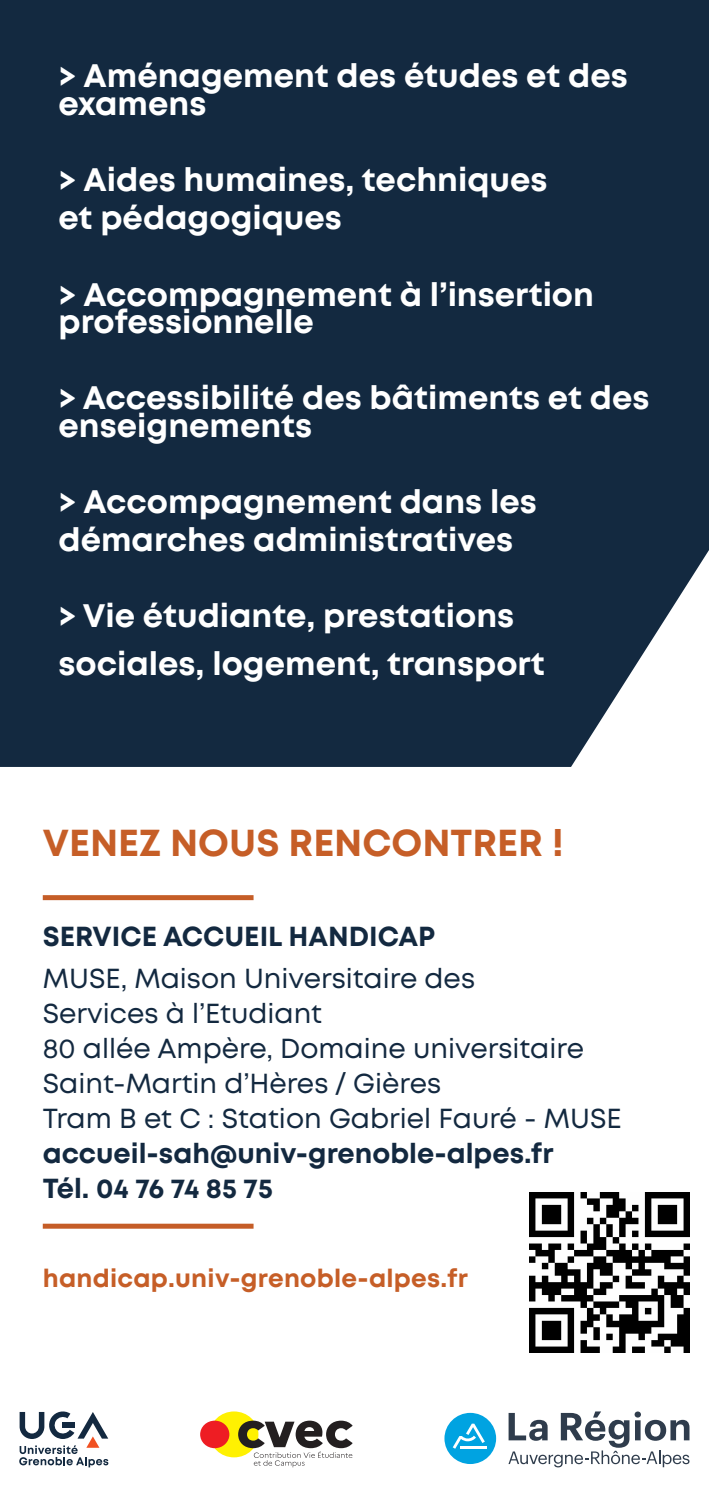
<style>
.page{position:relative;width:709px;height:1489px;background:#fff}
.page>*{position:absolute;margin:0;border:0;box-sizing:border-box;transform-origin:0 0}
._1-Intro{font:700 37.5px "Mont";color:#c65e27}
._2-Encart-iCampus{font:700 32.5px/27.5px "Mont";color:#fff}
._1-Intro-2{font:27.5px/35px "Mont";color:#132940}
._1-Intro-3{font:700 27.5px "Mont";color:#132940}
.t1{font:700 25px "Mont";letter-spacing:.01em;color:#c65e27}
.s1{font-weight:700}
</style>
<div class="page">
<div style="left:0;top:0;width:709px;height:767px;background:#132940"></div>
<svg style="left:19px;top:1411px;width:89px;height:56px"></svg>
<div style="left:210px;top:1411px;width:48px;height:46px;background:#fff101;border-radius:50%"></div>
<div style="left:200px;top:1420px;width:29px;height:27px;background:#ee1d23;border-radius:50%"></div>
<svg style="left:238px;top:1420px;width:115px;height:47px"></svg>
<svg style="left:508px;top:1411px;width:181px;height:56px"></svg>
<div style="left:444px;top:1412px;width:52px;height:51px;background:#00a3e1;border-radius:50%"></div>
<hr style="left:460px;top:1445px;width:26px;height:3px;background:#fff">
<svg style="left:453px;top:1423px;width:32px;height:25px"></svg>
<div style="left:43px;top:895px;width:210px;height:5px;background:#c55d27"></div>
<div style="left:43px;top:1223px;width:210px;height:5px;background:#c55d27"></div>
<img style="left:529px;top:1192px;width:160px;height:160px">
<p class="_2-Encart-iCampus" style="left:58px;top:62px;width:571px">&gt; Aménagement des études et des examens</p>
<p class="_2-Encart-iCampus" style="left:58px;top:166px;width:490px">&gt; Aides humaines, techniques</p>
<p class="_2-Encart-iCampus" style="left:58px;top:204px;width:285px">et pédagogiques</p>
<p class="_2-Encart-iCampus" style="left:58px;top:281px;width:537px">&gt; Accompagnement à l’insertion professionnelle</p>
<p class="_2-Encart-iCampus" style="left:58px;top:384px;width:592px">&gt; Accessibilité des bâtiments et des enseignements</p>
<p class="_2-Encart-iCampus" style="left:58px;top:488px;width:480px">&gt; Accompagnement dans les</p>
<p class="_2-Encart-iCampus" style="left:58px;top:526px;width:456px">démarches administratives</p>
<p class="_2-Encart-iCampus" style="left:58px;top:602px;width:457px">&gt; Vie étudiante, prestations</p>
<p class="_2-Encart-iCampus" style="left:58px;top:650px;width:488px">sociales, logement, transport</p>
<p class="_1-Intro" style="left:43px;top:818px;width:522px">VENEZ NOUS RENCONTRER !</p>
<p class="_1-Intro-3" style="left:43px;top:918px;width:394px">SERVICE ACCUEIL HANDICAP</p>
<p class="_1-Intro-2" style="left:43px;top:960px;width:580px">MUSE, Maison Universitaire des<br>Services à l’Etudiant<br>80 allée Ampère, Domaine universitaire<br>Saint-Martin d’Hères / Gières<br>Tram B et C : Station Gabriel Fauré - MUSE <span class="s1">accueil-sah@univ-grenoble-alpes.fr<br>Tél. 04 76 74 85 75</span></p>
<p class="t1" style="left:43px;top:1261px;width:426px">handicap.univ-grenoble-alpes.fr</p>
</div>
